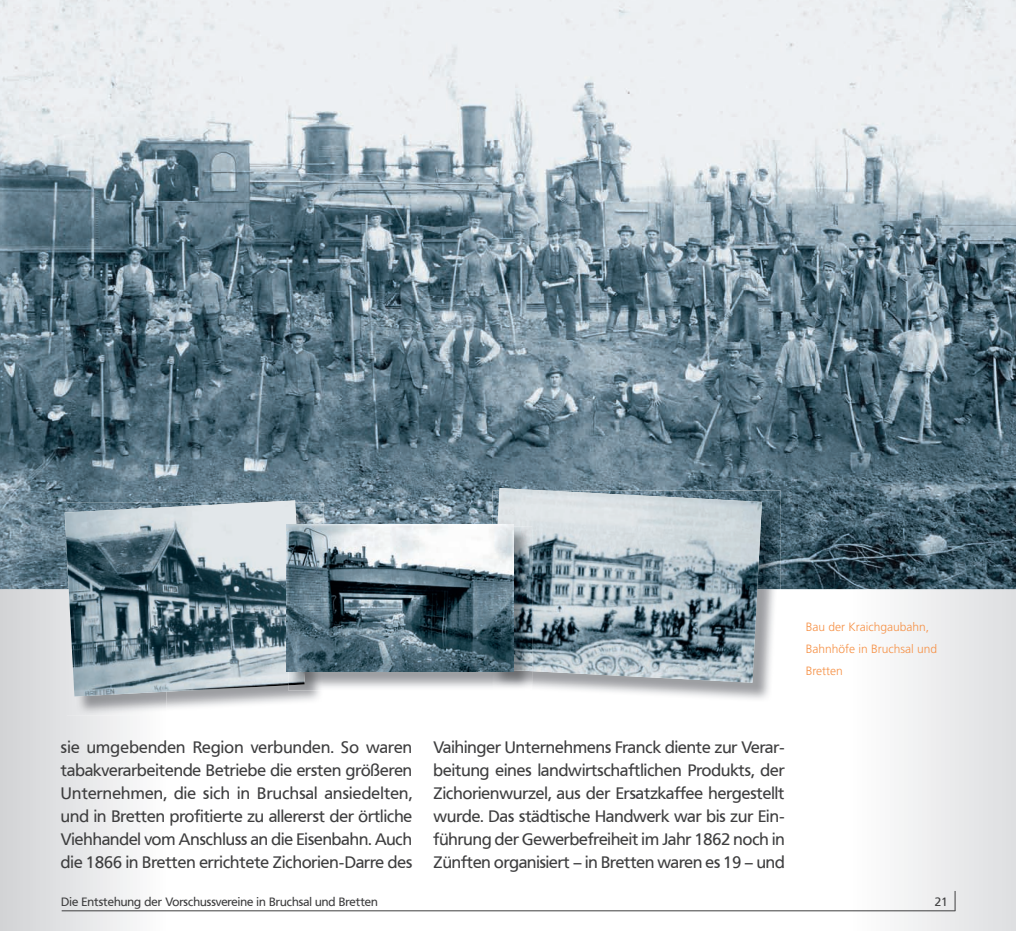
<style>
.page{position:relative;width:1016px;height:931px;background:#fff}
.page>*{position:absolute;margin:0;border:0;box-sizing:border-box;transform-origin:0 0}
.t1{font:16.5px/23.1px "Frutiger VR";letter-spacing:-.005em;color:#3e3e3f;text-align:justify}
.t2{font:12px "Frutiger VR";color:#3e3e3f}
.t3{font:300 12px/21.6px "Frutiger";color:#f69146}
</style>
<div class="page">
<div style="left:849px;top:0;width:166px;height:930px;background:linear-gradient(to right,#fff,#dddfe1)"></div>
<svg style="left:0;top:589px;width:166px;height:341px"></svg>
<svg style="left:954px;top:890px;width:1px;height:20px"></svg>
<hr style="left:62px;top:910px;width:893px;height:1px;background:#3e3e3f">
<img style="left:0;top:0;width:1015px;height:589px">
<img style="left:492px;top:490px;width:5px;height:34px">
<img style="left:532px;top:589px;width:248px;height:110px">
<img style="left:761px;top:490px;width:19px;height:99px">
<img style="left:497px;top:488px;width:264px;height:194px">
<img style="left:296px;top:502px;width:27px;height:22px">
<img style="left:67px;top:696px;width:99px;height:19px">
<img style="left:65px;top:500px;width:231px;height:196px">
<img style="left:288px;top:671px;width:244px;height:19px">
<img style="left:513px;top:526px;width:19px;height:145px">
<img style="left:288px;top:671px;width:17px;height:14px">
<img style="left:286px;top:524px;width:227px;height:147px">
<p class="t3" style="left:805px;top:616px;width:133px">Bau der Kraichgaubahn,<br>Bahnhöfe in Bruchsal und<br>Bretten</p>
<p class="t1" style="left:61px;top:735px;width:353px">sie umgebenden Region verbunden. So waren tabakverarbeitende Betriebe die ersten größeren Unternehmen, die sich in Bruchsal ansiedelten, und in Bretten profitierte zu allererst der örtliche Viehhandel vom Anschluss an die Eisenbahn. Auch die 1866 in Bretten errichtete Zichorien-Darre des</p>
<p class="t1" style="left:433px;top:735px;width:353px">Vaihinger Unternehmens Franck diente zur Verar&shy;beitung eines landwirtschaftlichen Produkts, der Zichorienwurzel, aus der Ersatzkaffee hergestellt wurde. Das städtische Handwerk war bis zur Ein&shy;führung der Gewerbefreiheit im Jahr 1862 noch in Zünften organisiert – in Bretten waren es 19 – und</p>
<p class="t2" style="left:61px;top:894px;width:318px">Die Entstehung der Vorschussvereine in Bruchsal und Bretten</p>
<p class="t2" style="left:934px;top:894px;width:15px">21</p>
</div>
